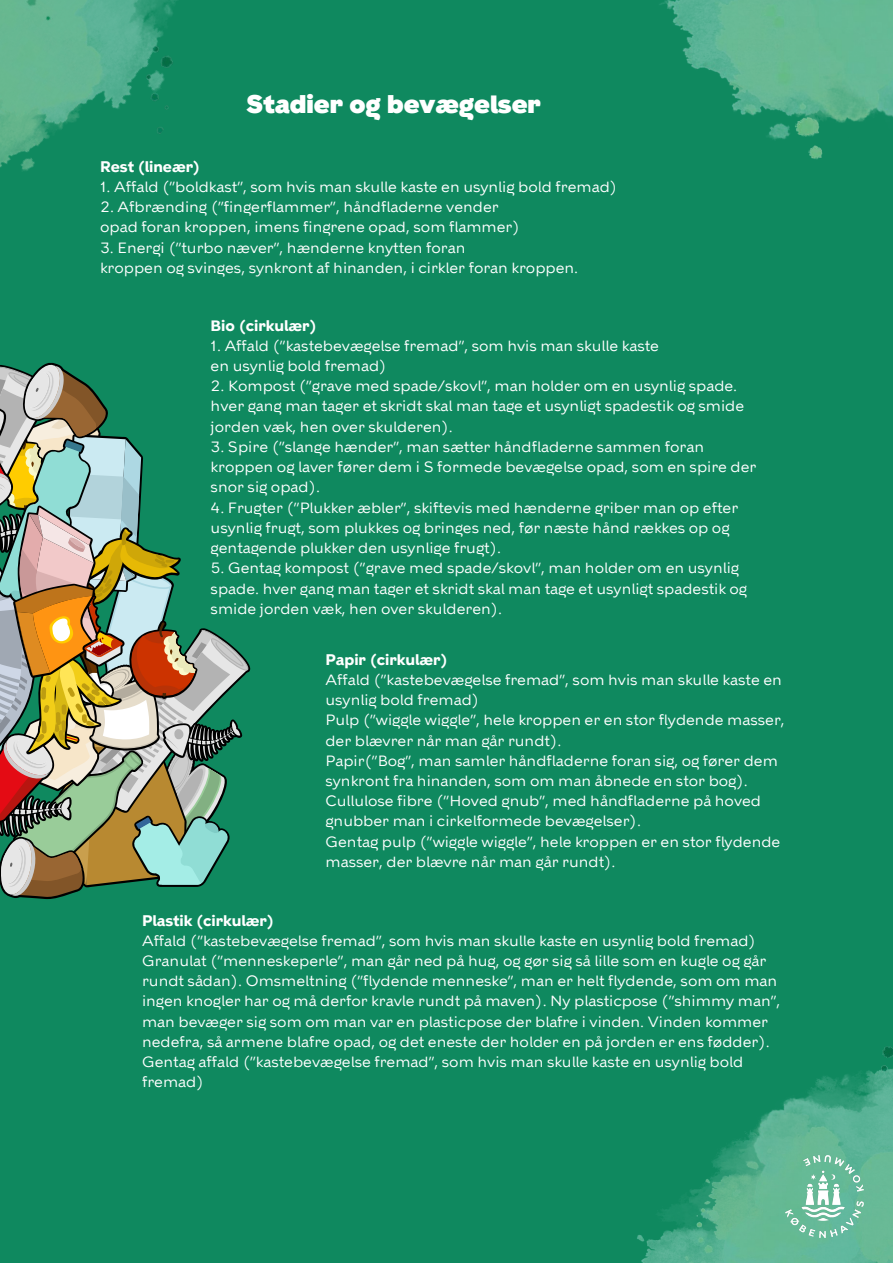
<style>
.page{position:relative;width:893px;height:1264px;background:#fff}
.page>*{position:absolute;margin:0;border:0;box-sizing:border-box;transform-origin:0 0}
.t1{font:25.5px "KBH Black 3";color:#fff}
.t2{font:15px/20.2px "KBH5";color:#fff}
.t3{font:15px/20.2px "KBH6";color:#fff}
.t4{font:15px "KBH Bold 3";color:#fff}
</style>
<div class="page">
<div style="left:0;top:0;width:892px;height:1262px;background:#0f895f"></div>
<img style="left:0;top:0;width:177px;height:171px">
<img style="left:660px;top:0;width:232px;height:160px">
<svg style="left:0;top:362px;width:251px;height:537px"></svg>
<img style="left:637px;top:1046px;width:255px;height:216px">
<img style="left:785px;top:1155px;width:78px;height:82px">
<h3 class="t1" style="left:247px;top:88px;width:295px">Stadier og bevægelser</h3>
<h4 class="t4" style="left:100px;top:157px;width:102px">Rest (lineær)</h4>
<p class="t2" style="left:100px;top:176px;width:518px">1. Affald (”boldkast”, som hvis man skulle kaste en usynlig bold fremad)</p>
<p class="t2" style="left:100px;top:197px;width:421px">2. Afbrænding (”fingerflammer”, håndfladerne vender opad foran kroppen, imens fingrene opad, som flammer)</p>
<p class="t2" style="left:100px;top:237px;width:479px">3. Energi (”turbo næver”, hænderne knytten foran<br>kroppen og svinges, synkront af hinanden, i cirkler foran kroppen.</p>
<h4 class="t4" style="left:211px;top:316px;width:107px">Bio (cirkulær)</h4>
<p class="t3" style="left:211px;top:335px;width:450px">1. Affald (”kastebevægelse fremad”, som hvis man skulle kaste en usynlig bold fremad)</p>
<p class="t3" style="left:211px;top:376px;width:535px">2. Kompost (”grave med spade/skovl”, man holder om en usynlig spade. hver gang man tager et skridt skal man tage et usynligt spadestik og smide jorden væk, hen over skulderen).</p>
<p class="t3" style="left:211px;top:436px;width:547px">3. Spire (”slange hænder”, man sætter håndfladerne sammen foran kroppen og laver fører dem i S formede bevægelse opad, som en spire der</p>
<p class="t3" style="left:211px;top:497px;width:529px">4. Frugter (”Plukker æbler”, skiftevis med hænderne griber man op efter usynlig frugt, som plukkes og bringes ned, før næste hånd rækkes op og gentagende plukker den usynlige frugt).</p>
<p class="t3" style="left:211px;top:558px;width:538px">5. Gentag kompost (”grave med spade/skovl”, man holder om en usynlig spade. hver gang man tager et skridt skal man tage et usynligt spadestik og smide jorden væk, hen over skulderen).</p>
<h4 class="t4" style="left:325px;top:650px;width:124px">Papir (cirkulær)</h4>
<p class="t2" style="left:325px;top:669px;width:458px">Affald (”kastebevægelse fremad”, som hvis man skulle kaste en usynlig bold fremad)</p>
<p class="t2" style="left:325px;top:710px;width:460px">Pulp (”wiggle wiggle”, hele kroppen er en stor flydende masser, der blævrer når man går rundt).</p>
<p class="t2" style="left:325px;top:750px;width:454px">Papir(”Bog”, man samler håndfladerne foran sig, og fører dem synkront fra hinanden, som om man åbnede en stor bog).</p>
<p class="t2" style="left:325px;top:790px;width:437px">Cullulose fibre (”Hoved gnub”, med håndfladerne på hoved gnubber man i cirkelformede bevægelser).</p>
<p class="t2" style="left:325px;top:831px;width:456px">Gentag pulp (”wiggle wiggle”, hele kroppen er en stor flydende masser, der blævre når man går rundt).</p>
<p class="t3" style="left:211px;top:477px;width:111px">snor sig opad).</p>
<h4 class="t4" style="left:142px;top:911px;width:133px">Plastik (cirkulær)</h4>
<p class="t2" style="left:142px;top:930px;width:639px">Affald (”kastebevægelse fremad”, som hvis man skulle kaste en usynlig bold fremad)<br>Granulat (”menneskeperle”, man går ned på hug, og gør sig så lille som en kugle og går rundt sådan). Omsmeltning (”flydende menneske”, man er helt flydende, som om man ingen knogler har og må derfor kravle rundt på maven). Ny plasticpose (”shimmy man”, man bevæger sig som om man var en plasticpose der blafre i vinden. Vinden kommer nedefra, så armene blafre opad, og det eneste der holder en på jorden er ens fødder).<br>Gentag affald (”kastebevægelse fremad”, som hvis man skulle kaste en usynlig bold fremad)</p>
</div>
